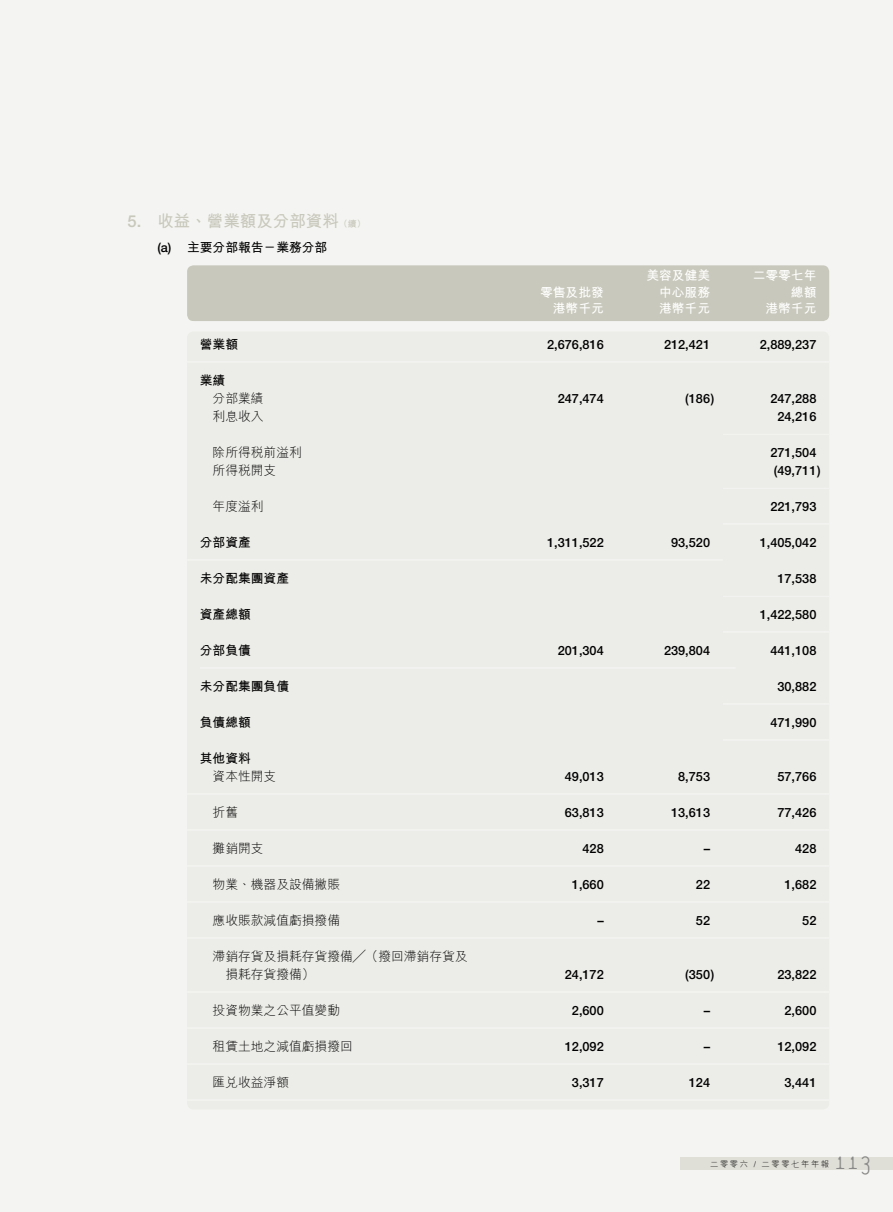
<style>
.page{position:relative;width:893px;height:1212px;background:#f4f4f2}
.page>*{position:absolute;margin:0;border:0;box-sizing:border-box;transform-origin:0 0}
.t1{font:100 27px "Platelet";color:#898989}
.t2{font:700 16.5px "M Hei HK";color:#c9c8bc}
.t3{font:500 12.75px "Helvetica Neue";color:#000}
.t4{font:300 12.75px/18px "M Hei HK";color:#000}
.t5{font:700 12.75px "M Hei HK";color:#000}
.t6{font:700 12.75px "M Hei HK";color:#fff}
.t7{font:300 8.25px "M Hei HK";letter-spacing:.2em;color:#000}
.s1{font-family:"Helvetica Neue";font-weight:500}
.s2{font-size:9px}
</style>
<div class="page">
<div style="left:680px;top:1157px;width:213px;height:12px;background:#dfded7"></div>
<div style="left:187px;top:331px;width:642px;height:778px;background:#ecece8;border-radius:6px"></div>
<div style="left:187px;top:265px;width:642px;height:56px;background:#c9c8bc;border-radius:6px"></div>
<hr style="left:187px;top:361px;width:642px;height:2px;background:#f4f4f2">
<hr style="left:723px;top:434px;width:106px;height:1px;background:#f4f4f2">
<hr style="left:723px;top:488px;width:106px;height:1px;background:#f4f4f2">
<hr style="left:723px;top:523px;width:106px;height:2px;background:#f4f4f2">
<hr style="left:187px;top:559px;width:536px;height:2px;background:#f4f4f2">
<hr style="left:723px;top:596px;width:106px;height:1px;background:#f4f4f2">
<hr style="left:723px;top:631px;width:106px;height:2px;background:#f4f4f2">
<hr style="left:200px;top:667px;width:536px;height:2px;background:#f4f4f2">
<hr style="left:723px;top:703px;width:106px;height:2px;background:#f4f4f2">
<hr style="left:723px;top:739px;width:106px;height:2px;background:#f4f4f2">
<hr style="left:187px;top:793px;width:642px;height:2px;background:#f4f4f2">
<hr style="left:187px;top:829px;width:642px;height:2px;background:#f4f4f2">
<hr style="left:187px;top:865px;width:642px;height:2px;background:#f4f4f2">
<hr style="left:187px;top:901px;width:642px;height:2px;background:#f4f4f2">
<hr style="left:187px;top:937px;width:642px;height:2px;background:#f4f4f2">
<hr style="left:187px;top:991px;width:642px;height:2px;background:#f4f4f2">
<hr style="left:187px;top:1027px;width:642px;height:2px;background:#f4f4f2">
<hr style="left:187px;top:1063px;width:642px;height:2px;background:#f4f4f2">
<hr style="left:187px;top:1099px;width:642px;height:2px;background:#f4f4f2">
<p class="t2" style="left:128px;top:209px;width:240px"><span class="s1">5.</span> 收益、營業額及分部資料<span class="s2">（續）</span></p>
<p class="t5" style="left:157px;top:238px;width:172px"><span class="s1">(a)</span> 主要分部報告－業務分部</p>
<p class="t6" style="left:646px;top:266px;width:65px">美容及健美</p>
<p class="t6" style="left:753px;top:266px;width:65px">二零零七年</p>
<p class="t6" style="left:540px;top:283px;width:65px">零售及批發</p>
<p class="t6" style="left:659px;top:283px;width:52px">中心服務</p>
<p class="t6" style="left:791px;top:283px;width:27px">總額</p>
<p class="t6" style="left:553px;top:299px;width:52px">港幣千元</p>
<p class="t6" style="left:659px;top:299px;width:52px">港幣千元</p>
<p class="t6" style="left:765px;top:299px;width:52px">港幣千元</p>
<p class="t5" style="left:200px;top:335px;width:40px">營業額</p>
<p class="t3" style="left:547px;top:337px;width:58px">2,676,816</p>
<p class="t3" style="left:664px;top:337px;width:48px">212,421</p>
<p class="t3" style="left:760px;top:337px;width:58px">2,889,237</p>
<p class="t5" style="left:200px;top:371px;width:27px">業績</p>
<p class="t4" style="left:213px;top:389px;width:52px">分部業績</p>
<p class="t3" style="left:558px;top:391px;width:48px">247,474</p>
<p class="t3" style="left:685px;top:391px;width:31px">(186)</p>
<p class="t3" style="left:770px;top:391px;width:48px">247,288</p>
<p class="t4" style="left:213px;top:407px;width:52px">利息收入</p>
<p class="t3" style="left:777px;top:409px;width:40px">24,216</p>
<p class="t4" style="left:213px;top:443px;width:91px">除所得稅前溢利</p>
<p class="t3" style="left:770px;top:445px;width:48px">271,504</p>
<p class="t4" style="left:213px;top:461px;width:65px">所得稅開支</p>
<p class="t3" style="left:774px;top:463px;width:48px">(49,711)</p>
<p class="t4" style="left:213px;top:497px;width:52px">年度溢利</p>
<p class="t3" style="left:770px;top:499px;width:48px">221,793</p>
<p class="t5" style="left:200px;top:533px;width:52px">分部資產</p>
<p class="t3" style="left:547px;top:535px;width:58px">1,311,522</p>
<p class="t3" style="left:671px;top:535px;width:40px">93,520</p>
<p class="t3" style="left:760px;top:535px;width:58px">1,405,042</p>
<p class="t5" style="left:200px;top:569px;width:91px">未分配集團資產</p>
<p class="t3" style="left:777px;top:571px;width:40px">17,538</p>
<p class="t5" style="left:200px;top:605px;width:52px">資產總額</p>
<p class="t3" style="left:760px;top:607px;width:58px">1,422,580</p>
<p class="t5" style="left:200px;top:641px;width:52px">分部負債</p>
<p class="t3" style="left:558px;top:643px;width:48px">201,304</p>
<p class="t3" style="left:664px;top:643px;width:48px">239,804</p>
<p class="t3" style="left:770px;top:643px;width:48px">441,108</p>
<p class="t5" style="left:200px;top:677px;width:91px">未分配集團負債</p>
<p class="t3" style="left:777px;top:679px;width:40px">30,882</p>
<p class="t5" style="left:200px;top:713px;width:52px">負債總額</p>
<p class="t3" style="left:770px;top:715px;width:48px">471,990</p>
<p class="t5" style="left:200px;top:749px;width:52px">其他資料</p>
<p class="t4" style="left:213px;top:767px;width:65px">資本性開支</p>
<p class="t3" style="left:565px;top:769px;width:40px">49,013</p>
<p class="t3" style="left:678px;top:769px;width:33px">8,753</p>
<p class="t3" style="left:777px;top:769px;width:40px">57,766</p>
<p class="t4" style="left:213px;top:803px;width:27px">折舊</p>
<p class="t3" style="left:565px;top:805px;width:40px">63,813</p>
<p class="t3" style="left:671px;top:805px;width:40px">13,613</p>
<p class="t3" style="left:777px;top:805px;width:40px">77,426</p>
<p class="t4" style="left:213px;top:839px;width:52px">攤銷開支</p>
<p class="t3" style="left:583px;top:841px;width:23px">428</p>
<p class="t3" style="left:704px;top:841px;width:8px">–</p>
<p class="t3" style="left:795px;top:841px;width:23px">428</p>
<p class="t4" style="left:213px;top:875px;width:129px">物業、機器及設備撇賬</p>
<p class="t3" style="left:572px;top:877px;width:33px">1,660</p>
<p class="t3" style="left:696px;top:877px;width:16px">22</p>
<p class="t3" style="left:784px;top:877px;width:33px">1,682</p>
<p class="t4" style="left:213px;top:911px;width:129px">應收賬款減值虧損撥備</p>
<p class="t3" style="left:597px;top:913px;width:8px">–</p>
<p class="t3" style="left:696px;top:913px;width:16px">52</p>
<p class="t3" style="left:802px;top:913px;width:16px">52</p>
<p class="t4" style="left:225px;top:947px;width:244px;text-indent:-13px">滯銷存貨及損耗存貨撥備╱（撥回滯銷存貨及損耗存貨撥備）</p>
<p class="t3" style="left:565px;top:967px;width:40px">24,172</p>
<p class="t3" style="left:685px;top:967px;width:31px">(350)</p>
<p class="t3" style="left:777px;top:967px;width:40px">23,822</p>
<p class="t4" style="left:213px;top:1001px;width:129px">投資物業之公平值變動</p>
<p class="t3" style="left:572px;top:1003px;width:33px">2,600</p>
<p class="t3" style="left:704px;top:1003px;width:8px">–</p>
<p class="t3" style="left:784px;top:1003px;width:33px">2,600</p>
<p class="t4" style="left:213px;top:1037px;width:142px">租賃土地之減值虧損撥回</p>
<p class="t3" style="left:565px;top:1039px;width:40px">12,092</p>
<p class="t3" style="left:704px;top:1039px;width:8px">–</p>
<p class="t3" style="left:777px;top:1039px;width:40px">12,092</p>
<p class="t4" style="left:213px;top:1073px;width:78px">匯兌收益淨額</p>
<p class="t3" style="left:572px;top:1075px;width:33px">3,317</p>
<p class="t3" style="left:689px;top:1075px;width:23px">124</p>
<p class="t3" style="left:784px;top:1075px;width:33px">3,441</p>
<p class="t7" style="left:710px;top:1158px;width:121px">二零零六 / 二零零七年年報</p>
<h1 class="t1" style="left:834px;top:1151px;width:39px">113</h1>
</div>
